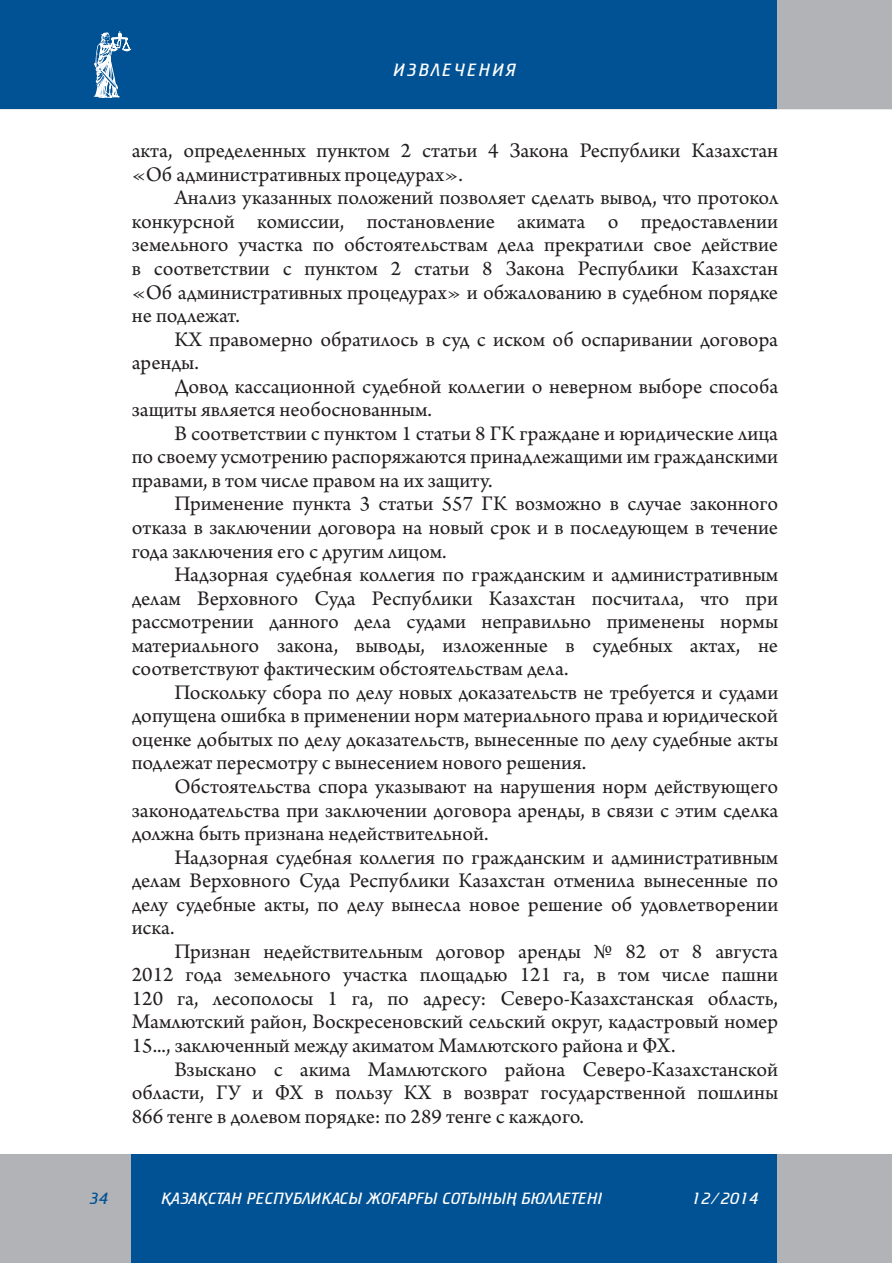
<style>
.page{position:relative;width:893px;height:1263px;background:#fff}
.page>*{position:absolute;margin:0;border:0;box-sizing:border-box;transform-origin:0 0}
.t1{font:21.9px/23.5px "Arno Pro";color:#231f20;text-align:justify}
.t2{font:300 18px "FK Cricket";letter-spacing:.11em;color:#fff}
.t3{font:300 16.5px "FK Cricket";color:#fff}
.t4{font:300 16.5px "FK Cricket";color:#005294}
</style>
<div class="page">
<div style="left:777px;top:1155px;width:114px;height:108px;background:#b2b3b7"></div>
<div style="left:130px;top:1155px;width:647px;height:108px;background:#005294"></div>
<div style="left:0;top:1155px;width:130px;height:108px;background:#b2b3b7"></div>
<div style="left:777px;top:0;width:114px;height:109px;background:#b2b3b7"></div>
<div style="left:0;top:0;width:777px;height:109px;background:#005294"></div>
<svg style="left:93px;top:31px;width:39px;height:67px"></svg>
<p class="t2" style="left:394px;top:61px;width:124px">ИЗВЛЕЧЕНИЯ</p>
<p class="t1" style="left:132px;top:140px;width:648px">акта, определенных пунктом 2 статьи 4 Закона Республики Казахстан «Об административных процедурах».</p>
<p class="t1" style="left:132px;top:187px;width:648px;text-indent:43px">Анализ указанных положений позволяет сделать вывод, что протокол конкурсной комиссии, постановление акимата о предоставлении земельного участка по обстоятельствам дела прекратили свое действие в соответствии с пунктом 2 статьи 8 Закона Республики Казахстан «Об административных процедурах» и обжалованию в судебном порядке не подлежат.</p>
<p class="t1" style="left:132px;top:328px;width:648px;text-indent:43px">КХ правомерно обратилось в суд с иском об оспаривании договора аренды.</p>
<p class="t1" style="left:132px;top:376px;width:648px;text-indent:43px">Довод кассационной судебной коллегии о неверном выборе способа защиты является необоснованным.</p>
<p class="t1" style="left:132px;top:423px;width:648px;text-indent:43px">В соответствии с пунктом 1 статьи 8 ГК граждане и юридические лица по своему усмотрению распоряжаются принадлежащими им гражданскими правами, в том числе правом на их защиту.</p>
<p class="t1" style="left:132px;top:493px;width:648px;text-indent:43px">Применение пункта 3 статьи 557 ГК возможно в случае законного отказа в заключении договора на новый срок и в последующем в течение года заключения его с другим лицом.</p>
<p class="t1" style="left:132px;top:564px;width:648px;text-indent:43px">Надзорная судебная коллегия по гражданским и административным делам Верховного Суда Республики Казахстан посчитала, что при рассмотрении данного дела судами неправильно применены нормы материального закона, выводы, изложенные в судебных актах, не соответствуют фактическим обстоятельствам дела.</p>
<p class="t1" style="left:132px;top:682px;width:648px;text-indent:43px">Поскольку сбора по делу новых доказательств не требуется и судами допущена ошибка в применении норм материального права и юридической оценке добытых по делу доказательств, вынесенные по делу судебные акты подлежат пересмотру с вынесением нового решения.</p>
<p class="t1" style="left:132px;top:776px;width:648px;text-indent:43px">Обстоятельства спора указывают на нарушения норм действующего законодательства при заключении договора аренды, в связи с этим сделка должна быть признана недействительной.</p>
<p class="t1" style="left:132px;top:846px;width:648px;text-indent:43px">Надзорная судебная коллегия по гражданским и административным делам Верховного Суда Республики Казахстан отменила вынесенные по делу судебные акты, по делу вынесла новое решение об удовлетворении иска.</p>
<p class="t1" style="left:132px;top:941px;width:648px;text-indent:43px">Признан недействительным договор аренды № 82 от 8 августа 2012 года земельного участка площадью 121 га, в том числе пашни 120 га, лесополосы 1 га, по адресу: Северо-Казахстанская область, Мамлютский район, Воскресеновский сельский округ, кадастровый номер 15..., заключенный между акиматом Мамлютского района и ФХ.</p>
<p class="t1" style="left:132px;top:1058px;width:648px;text-indent:43px">Взыскано с акима Мамлютского района Северо-Казахстанской области, ГУ и ФХ в пользу КХ в возврат государственной пошлины 866 тенге в долевом порядке: по 289 тенге с каждого.</p>
<p class="t4" style="left:89px;top:1190px;width:21px">34</p>
<p class="t3" style="left:162px;top:1190px;width:443px">¬АЗА¬СТАН РЕСПУБЛИКАСЫ ЖОªАРªЫ СОТЫНЫ£ БЮЛЛЕТЕНI</p>
<p class="t3" style="left:692px;top:1191px;width:69px">12/2014</p>
</div>
